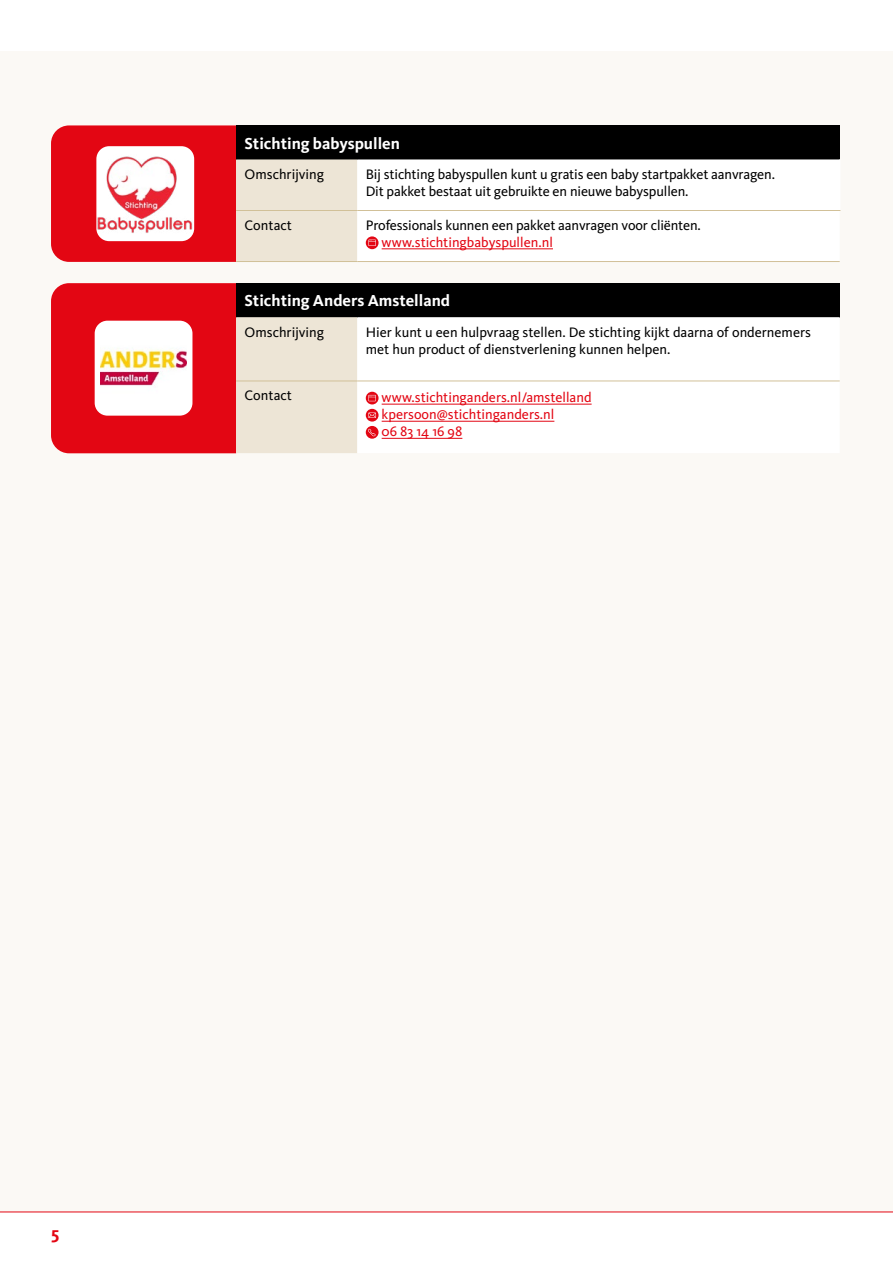
<style>
.page{position:relative;width:893px;height:1263px;background:#fff}
.page>*{position:absolute;margin:0;border:0;box-sizing:border-box;transform-origin:0 0}
.t1{font:700 18px "Kievit Pro";color:#e30613}
.t2{font:700 16.5px "Kievit Pro";color:#fff}
.t3{font:14.25px/17.1px "Kievit Pro";letter-spacing:-.01em;color:#000}
.t4{font:14.25px "Kievit Pro";color:#e30613}
</style>
<div class="page">
<div style="left:0;top:51px;width:893px;height:1161px;background:#fbf9f5"></div>
<hr style="left:0;top:1211px;width:893px;height:1px;background:#e30613">
<div style="left:236px;top:125px;width:604px;height:34px;background:#000"></div>
<svg style="left:51px;top:125px;width:306px;height:137px"></svg>
<div style="left:357px;top:159px;width:482px;height:91px;background:#fff"></div>
<hr style="left:839px;top:159px;width:1px;height:51px;background:#fff">
<hr style="left:236px;top:210px;width:121px;height:1px;background:#d1c098">
<hr style="left:357px;top:210px;width:483px;height:1px;background:#d1c098">
<hr style="left:236px;top:261px;width:121px;height:1px;background:#d1c098">
<hr style="left:357px;top:261px;width:483px;height:1px;background:#d1c098">
<hr style="left:382px;top:249px;width:171px;height:1px;background:#e30613">
<svg style="left:366px;top:236px;width:13px;height:13px"></svg>
<svg style="left:368px;top:240px;width:8px;height:6px"></svg>
<div style="left:236px;top:283px;width:604px;height:34px;background:#000"></div>
<svg style="left:51px;top:283px;width:306px;height:170px"></svg>
<div style="left:357px;top:317px;width:483px;height:122px;background:#fff"></div>
<hr style="left:236px;top:381px;width:121px;height:1px;background:#d1c098">
<hr style="left:357px;top:381px;width:483px;height:1px;background:#d1c098">
<hr style="left:382px;top:404px;width:210px;height:1px;background:#e30613">
<hr style="left:382px;top:421px;width:172px;height:1px;background:#e30613">
<hr style="left:382px;top:438px;width:80px;height:1px;background:#e30613">
<svg style="left:366px;top:392px;width:13px;height:12px"></svg>
<svg style="left:368px;top:395px;width:8px;height:6px"></svg>
<svg style="left:366px;top:409px;width:13px;height:13px"></svg>
<svg style="left:368px;top:413px;width:8px;height:5px"></svg>
<svg style="left:366px;top:426px;width:13px;height:13px"></svg>
<svg style="left:368px;top:429px;width:7px;height:7px"></svg>
<h3 class="t2" style="left:245px;top:133px;width:157px">Stichting babyspullen</h3>
<h1 class="t3" style="left:245px;top:165px;width:81px">Omschrijving</h1>
<h1 class="t3" style="left:366px;top:165px;width:411px">Bij stichting babyspullen kunt u gratis een baby startpakket aanvragen.<br>Dit pakket bestaat uit gebruikte en nieuwe babyspullen.</h1>
<h1 class="t3" style="left:245px;top:216px;width:49px">Contact</h1>
<h1 class="t3" style="left:366px;top:216px;width:337px">Professionals kunnen een pakket aanvragen voor cliënten.</h1>
<h1 class="t4" style="left:382px;top:234px;width:173px">www.stichtingbabyspullen.nl</h1>
<h3 class="t2" style="left:245px;top:291px;width:207px">Stichting Anders Amstelland</h3>
<h1 class="t3" style="left:245px;top:323px;width:81px">Omschrijving</h1>
<h1 class="t3" style="left:366px;top:323px;width:447px">Hier kunt u een hulpvraag stellen. De stichting kijkt daarna of ondernemers met hun product of dienstverlening kunnen helpen.</h1>
<h1 class="t3" style="left:245px;top:387px;width:49px">Contact</h1>
<h1 class="t4" style="left:382px;top:389px;width:211px">www.stichtinganders.nl/amstelland</h1>
<h1 class="t4" style="left:382px;top:406px;width:174px">kpersoon@stichtinganders.nl</h1>
<h1 class="t4" style="left:382px;top:423px;width:82px">06 83 14 16 98</h1>
<p class="t1" style="left:51px;top:1222px;width:10px">5</p>
</div>
